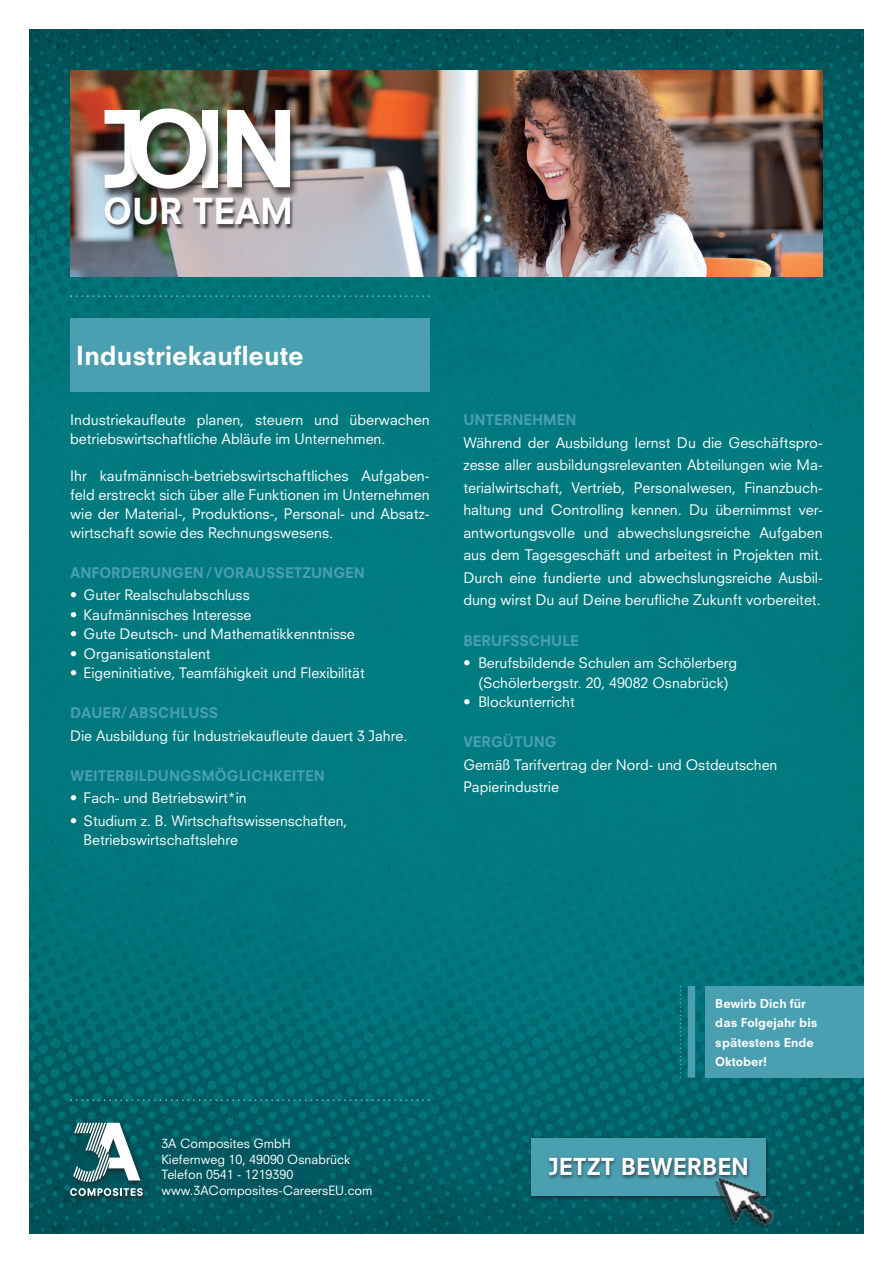
<style>
.page{position:relative;width:893px;height:1263px;background:#fff}
.page>*{position:absolute;margin:0;border:0;box-sizing:border-box;transform-origin:0 0}
.t1{font:800 102.75px "Neuzeit SLT Std";color:#fff}
.t2{font:800 34.95px "Neuzeit SLT Std";color:#fff}
.t3{font:800 25.5px "Neuzeit SLT Std";color:#fff}
.t4{font:800 22.8px "Neuzeit SLT Std";color:#fff}
.t5{font:14.25px/22.5px "Neuzeit SLT Std";color:#fff;text-align:justify}
.t6{font:800 14.25px "Neuzeit SLT Std";color:#4a9fb0}
.t7{font:14.1px/19.5px "Neuzeit SLT Std";color:#fff}
.t8{font:12.45px/15.8px "Neuzeit SLT Std";color:#fff}
.t9{font:800 12px/19.5px "Neuzeit SLT Std";color:#fff}
</style>
<div class="page">
<img style="left:30px;top:30px;width:833px;height:1203px">
<div style="left:70px;top:319px;width:360px;height:73px;background:#4a9fb0"></div>
<svg style="left:70px;top:295px;width:360px;height:2px"></svg>
<svg style="left:70px;top:1099px;width:360px;height:2px"></svg>
<div style="left:529px;top:1136px;width:242px;height:65px;background:#231f20;opacity:.75"></div>
<div style="left:532px;top:1138px;width:234px;height:57px;background:#4a9fb0"></div>
<div style="left:546px;top:1156px;width:205px;height:24px;background:#231f20;opacity:.75"></div>
<img style="left:681px;top:1155px;width:119px;height:79px">
<div style="left:68px;top:1122px;width:80px;height:81px;background:#231f20;opacity:.75"></div>
<svg style="left:73px;top:1123px;width:67px;height:59px"></svg>
<svg style="left:70px;top:1188px;width:73px;height:8px"></svg>
<div style="left:705px;top:986px;width:158px;height:92px;background:#4a9fb0"></div>
<svg style="left:688px;top:986px;width:7px;height:92px"></svg>
<svg style="left:680px;top:986px;width:1px;height:92px"></svg>
<img style="left:70px;top:70px;width:753px;height:206px">
<div style="left:102px;top:110px;width:197px;height:90px;background:#231f20;opacity:.75"></div>
<div style="left:129px;top:109px;width:86px;height:92px;background:#231f20;opacity:.75"></div>
<div style="left:104px;top:198px;width:190px;height:32px;background:#231f20;opacity:.75"></div>
<h1 class="t1" style="left:126px;top:86px;width:87px">O</h1>
<h1 class="t1" style="left:102px;top:86px;width:198px">J IN</h1>
<h2 class="t2" style="left:103px;top:190px;width:191px">OUR TEAM</h2>
<h3 class="t3" style="left:76px;top:340px;width:229px">Industriekaufleute</h3>
<p class="t5" style="left:70px;top:410px;width:361px;line-height:18.8px">Industriekaufleute planen, steuern und überwachen betriebswirtschaftliche Abläufe im Unternehmen.</p>
<p class="t5" style="left:70px;top:466px;width:361px;line-height:18.8px">Ihr kaufmännisch-betriebswirtschaftliches Aufgaben&shy;feld erstreckt sich über alle Funktionen im Unternehmen wie der Material-, Produktions-, Personal- und Absatz&shy;wirtschaft sowie des Rechnungswesens.</p>
<p class="t6" style="left:70px;top:564px;width:296px">ANFORDERUNGEN/VORAUSSETZUNGEN</p>
<p class="t7" style="left:70px;top:585px;width:181px">• Guter Realschulabschluss</p>
<p class="t7" style="left:70px;top:604px;width:183px">• Kaufmännisches Interesse</p>
<p class="t7" style="left:70px;top:624px;width:286px">• Gute Deutsch- und Mathematikkenntnisse</p>
<p class="t7" style="left:70px;top:643px;width:142px">• Organisationstalent</p>
<p class="t7" style="left:70px;top:663px;width:296px">• Eigeninitiative, Teamfähigkeit und Flexibilität</p>
<p class="t6" style="left:70px;top:704px;width:150px">DAUER/ABSCHLUSS</p>
<p class="t7" style="left:70px;top:725px;width:339px">Die Ausbildung für Industriekaufleute dauert 3 Jahre.</p>
<p class="t6" style="left:70px;top:767px;width:256px">WEITERBILDUNGSMÖGLICHKEITEN</p>
<p class="t7" style="left:70px;top:788px;width:178px">• Fach- und Betriebswirt*in</p>
<p class="t7" style="left:84px;top:811px;width:265px;text-indent:-13px">• Studium z. B. Wirtschaftswissenschaften,<br>Betriebswirtschaftslehre</p>
<p class="t6" style="left:463px;top:411px;width:115px">UNTERNEHMEN</p>
<p class="t5" style="left:463px;top:431px;width:361px">Während der Ausbildung lernst Du die Geschäftspro&shy;zesse aller ausbildungsrelevanten Abteilungen wie Ma&shy;terialwirtschaft, Vertrieb, Personalwesen, Finanzbuch&shy;haltung und Controlling kennen. Du übernimmst ver&shy;antwortungsvolle und abwechslungsreiche Aufgaben aus dem Tagesgeschäft und arbeitest in Projekten mit.<br>Durch eine fundierte und abwechslungsreiche Ausbil&shy;dung wirst Du auf Deine berufliche Zukunft vorbereitet.</p>
<p class="t6" style="left:463px;top:632px;width:117px">BERUFSSCHULE</p>
<p class="t7" style="left:463px;top:653px;width:275px;text-align:center">• Berufsbildende Schulen am Schölerberg (Schölerbergstr. 20, 49082 Osnabrück)</p>
<p class="t7" style="left:463px;top:692px;width:113px">• Blockunterricht</p>
<p class="t6" style="left:463px;top:733px;width:95px">VERGÜTUNG</p>
<p class="t7" style="left:463px;top:753px;width:316px;line-height:22.5px">Gemäß Tarifvertrag der Nord- und Ostdeutschen<br>Papierindustrie</p>
<p class="t8" style="left:161px;top:1135px;width:213px">3A Composites GmbH<br>Kiefernweg 10, 49090 Osnabrück<br>Telefon 0541 - 1219390 www.3AComposites-CareersEU.com</p>
<p class="t9" style="left:715px;top:993px;width:103px">Bewirb Dich für das Folgejahr bis spätestens Ende<br>Oktober!</p>
<h3 class="t4" style="left:549px;top:1153px;width:202px">JETZT BEWERBEN</h3>
</div>
